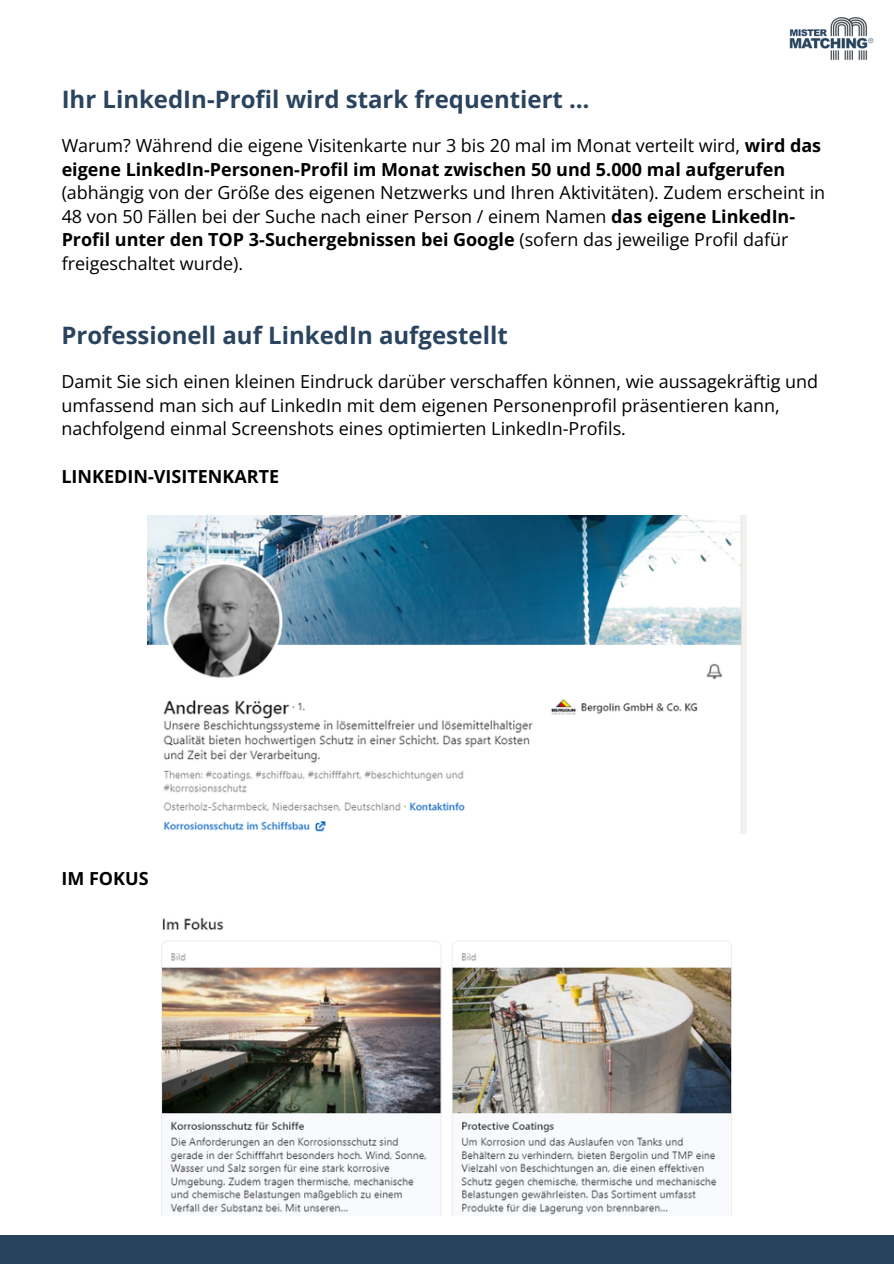
<style>
.page{position:relative;width:894px;height:1264px;background:#fff}
.page>*{position:absolute;margin:0;border:0;box-sizing:border-box;transform-origin:0 0}
.t1{font:700 24px "Open Sans";color:#2a445f}
.t2{font:18px/23.7px "Open Sans";color:#000}
.t3{font:700 18px "Open Sans";color:#000}
.s1{font-weight:700}
</style>
<div class="page">
<div style="left:0;top:1234px;width:893px;height:29px;background:#27435e"></div>
<img style="left:789px;top:17px;width:85px;height:44px">
<img style="left:147px;top:516px;width:598px;height:317px">
<img style="left:161px;top:917px;width:571px;height:298px">
<h1 class="t1" style="left:62px;top:82px;width:529px">Ihr LinkedIn-Profil wird stark frequentiert …</h1>
<p class="t2" style="left:62px;top:133px;width:764px">Warum? Während die eigene Visitenkarte nur 3 bis 20 mal im Monat verteilt wird, <span class="s1">wird das eigene LinkedIn-Personen-Profil im Monat zwischen 50 und 5.000 mal aufgerufen </span>(abhängig von der Größe des eigenen Netzwerks und Ihren Aktivitäten). Zudem erscheint in 48 von 50 Fällen bei der Suche nach einer Person / einem Namen <span class="s1">das eigene LinkedIn-Profil unter den TOP 3-Suchergebnissen bei Google</span> (sofern das jeweilige Profil dafür freigeschaltet wurde).</p>
<h2 class="t1" style="left:61px;top:318px;width:447px">Professionell auf LinkedIn aufgestellt</h2>
<h1 class="t2" style="left:61px;top:369px;width:758px">Damit Sie sich einen kleinen Eindruck darüber verschaffen können, wie aussagekräftig und umfassend man sich auf LinkedIn mit dem eigenen Personenprofil präsentieren kann, nachfolgend einmal Screenshots eines optimierten LinkedIn-Profils.</h1>
<p class="t3" style="left:61px;top:463px;width:219px">LINKEDIN-VISITENKARTE</p>
<h2 class="t3" style="left:61px;top:865px;width:89px">IM FOKUS</h2>
</div>
